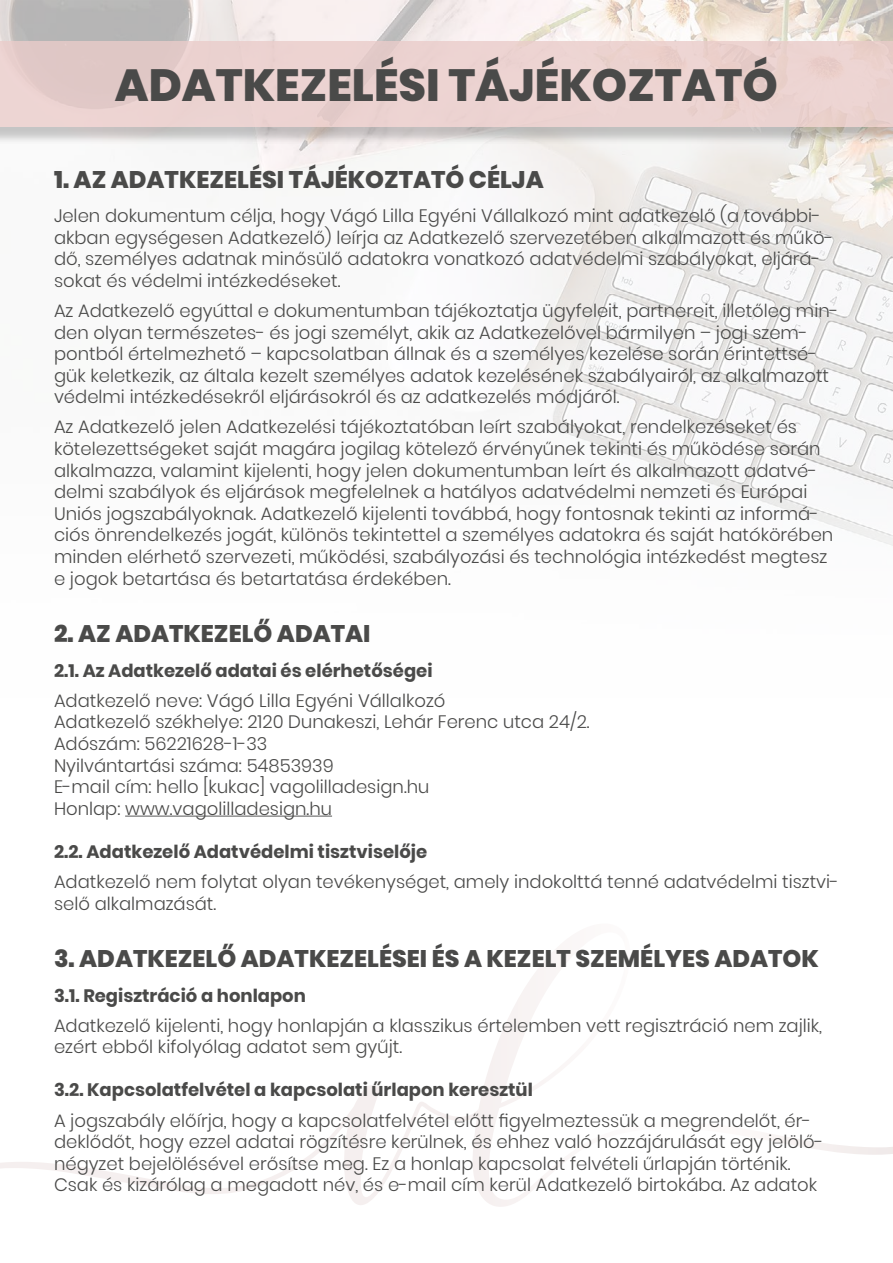
<style>
.page{position:relative;width:893px;height:1263px;background:#fff}
.page>*{position:absolute;margin:0;border:0;box-sizing:border-box;transform-origin:0 0}
.t1{font:800 45px "Poppins";color:#4a4a49}
.t2{font:800 24px "Poppins";color:#4a4a49}
.t3{font:300 18px/21.6px "Poppins";color:#4a4a49}
.t4{font:700 18px "Poppins";color:#4a4a49}
</style>
<div class="page">
<img style="left:0;top:0;width:893px;height:546px">
<svg style="left:0;top:1085px;width:472px;height:120px"></svg>
<svg style="left:472px;top:960px;width:421px;height:247px"></svg>
<div style="left:0;top:44px;width:893px;height:101px;background:#000;opacity:.27"></div>
<div style="left:0;top:41px;width:893px;height:85px;background:linear-gradient(to right,#e7cecd,#edd4d1)"></div>
<hr style="left:125px;top:816px;width:207px;height:1px;background:#575757">
<h1 class="t1" style="left:115px;top:59px;width:665px">ADATKEZELÉSI TÁJÉKOZTATÓ</h1>
<h2 class="t2" style="left:54px;top:165px;width:491px">1. AZ ADATKEZELÉSI TÁJÉKOZTATÓ CÉLJA</h2>
<p class="t3" style="left:54px;top:205px;width:781px">Jelen dokumentum célja, hogy Vágó Lilla Egyéni Vállalkozó mint adatkezelő (a további&shy;akban egységesen Adatkezelő) leírja az Adatkezelő szervezetében alkalmazott és műkö&shy;dő, személyes adatnak minősülő adatokra vonatkozó adatvédelmi szabályokat, eljárá&shy;sokat és védelmi intézkedéseket.</p>
<p class="t3" style="left:54px;top:300px;width:786px">Az Adatkezelő egyúttal e dokumentumban tájékoztatja ügyfeleit, partnereit, illetőleg min&shy;den olyan természetes- és jogi személyt, akik az Adatkezelővel bármilyen – jogi szem&shy;pontból értelmezhető – kapcsolatban állnak és a személyes kezelése során érintettsé&shy;gük keletkezik, az általa kezelt személyes adatok kezelésének szabályairól, az alkalmazott védelmi intézkedésekről eljárásokról és az adatkezelés módjáról.</p>
<p class="t3" style="left:54px;top:416px;width:781px">Az Adatkezelő jelen Adatkezelési tájékoztatóban leírt szabályokat, rendelkezéseket és kötelezettségeket saját magára jogilag kötelező érvényűnek tekinti és működése során alkalmazza, valamint kijelenti, hogy jelen dokumentumban leírt és alkalmazott adatvé&shy;delmi szabályok és eljárások megfelelnek a hatályos adatvédelmi nemzeti és Európai Uniós jogszabályoknak. Adatkezelő kijelenti továbbá, hogy fontosnak tekinti az informá&shy;ciós önrendelkezés jogát, különös tekintettel a személyes adatokra és saját hatókörében minden elérhető szervezeti, működési, szabályozási és technológia intézkedést megtesz e jogok betartása és betartatása érdekében.</p>
<h2 class="t2" style="left:54px;top:620px;width:318px">2. AZ ADATKEZELŐ ADATAI</h2>
<p class="t4" style="left:54px;top:660px;width:380px">2.1. Az Adatkezelő adatai és elérhetőségei</p>
<p class="t3" style="left:54px;top:690px;width:537px">Adatkezelő neve: Vágó Lilla Egyéni Vállalkozó<br>Adatkezelő székhelye: 2120 Dunakeszi, Lehár Ferenc utca 24/2.<br>Adószám: 56221628-1-33<br>Nyilvántartási száma: 54853939<br>E-mail cím: hello [kukac] vagolilladesign.hu<br>Honlap: www.vagolilladesign.hu</p>
<p class="t4" style="left:54px;top:841px;width:375px">2.2. Adatkezelő Adatvédelmi tisztviselője</p>
<p class="t3" style="left:54px;top:871px;width:787px">Adatkezelő nem folytat olyan tevékenységet, amely indokolttá tenné adatvédelmi tisztvi&shy;selő alkalmazását.</p>
<h2 class="t2" style="left:54px;top:945px;width:766px">3. ADATKEZELŐ ADATKEZELÉSEI ÉS A KEZELT SZEMÉLYES ADATOK</h2>
<p class="t4" style="left:54px;top:985px;width:253px">3.1. Regisztráció a honlapon</p>
<p class="t3" style="left:54px;top:1015px;width:770px">Adatkezelő kijelenti, hogy honlapján a klasszikus értelemben vett regisztráció nem zajlik, ezért ebből kifolyólag adatot sem gyűjt.</p>
<p class="t4" style="left:54px;top:1080px;width:480px">3.2. Kapcsolatfelvétel a kapcsolati űrlapon keresztül</p>
<p class="t3" style="left:54px;top:1109px;width:771px">A jogszabály előírja, hogy a kapcsolatfelvétel előtt figyelmeztessük a megrendelőt, ér&shy;deklődőt, hogy ezzel adatai rögzítésre kerülnek, és ehhez való hozzájárulását egy jelölő&shy;négyzet bejelölésével erősítse meg. Ez a honlap kapcsolat felvételi űrlapján történik.<br>Csak és kizárólag a megadott név, és e-mail cím kerül Adatkezelő birtokába. Az adatok</p>
</div>
